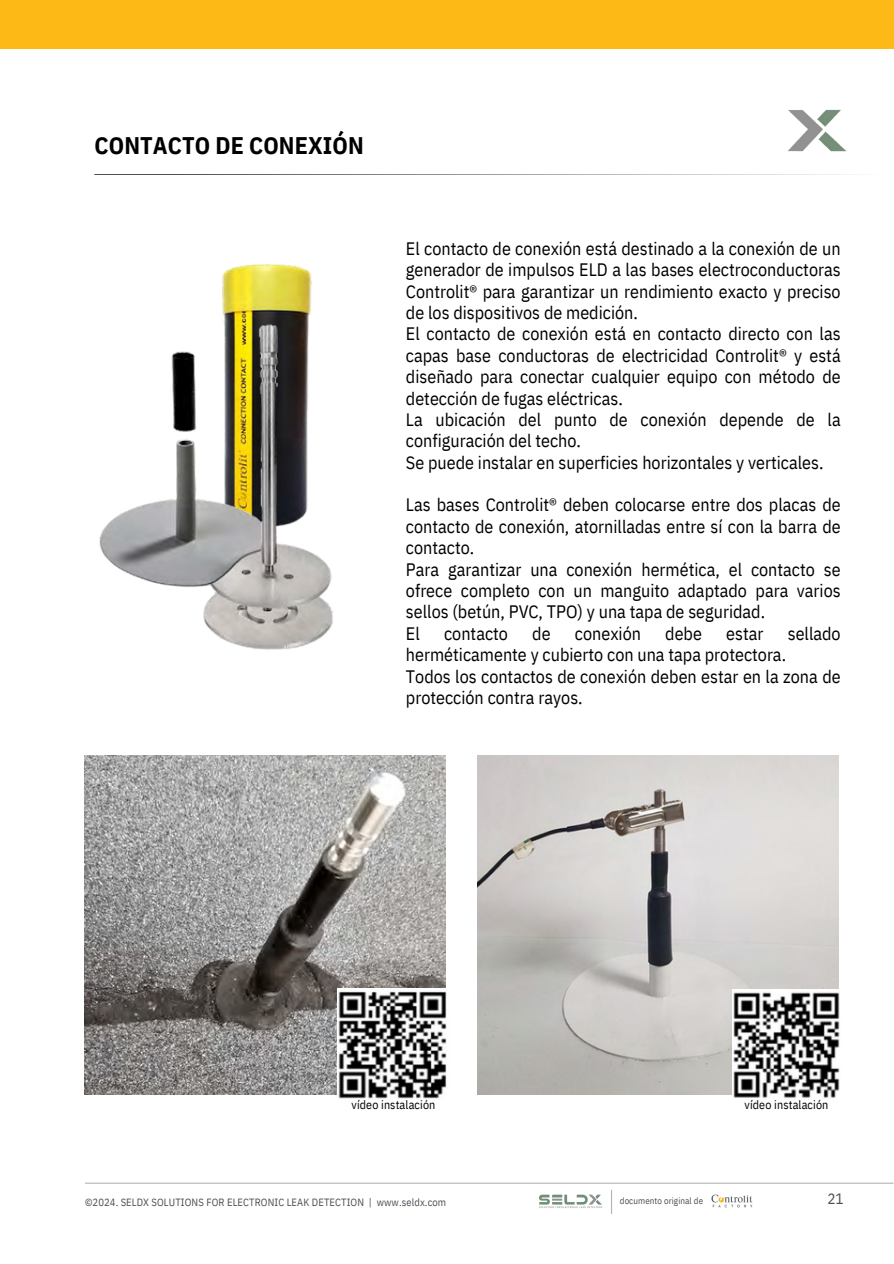
<style>
.page{position:relative;width:894px;height:1264px;background:#fff}
.page>*{position:absolute;margin:0;border:0;box-sizing:border-box;transform-origin:0 0}
.t1{font:700 24px "IBM Plex Sans Cond";letter-spacing:.005em;color:#000}
.t2{font:18px/21.3px "IBM Plex Sans Cond";color:#000}
.t3{font:15px "IBM Plex Sans Cond";color:#4a4f54}
.t4{font:12px "IBM Plex Sans Cond";letter-spacing:.01em;color:#000}
.t5{font:10.5px "IBM Plex Sans Cond";letter-spacing:.01em;color:#4a4f54}
.t6{font:9px "IBM Plex Sans Cond";letter-spacing:.01em;color:#4a4f54}
</style>
<div class="page">
<div style="left:0;top:0;width:893px;height:49px;background:#fdb916"></div>
<svg style="left:94px;top:174px;width:754px;height:1px"></svg>
<img style="left:222px;top:264px;width:91px;height:51px">
<img style="left:99px;top:315px;width:234px;height:335px">
<img style="left:84px;top:755px;width:361px;height:339px">
<img style="left:477px;top:755px;width:361px;height:339px">
<img style="left:788px;top:109px;width:58px;height:43px">
<img style="left:711px;top:1194px;width:41px;height:13px">
<hr style="left:85px;top:1182px;width:808px;height:1px;background:#b2b2b1">
<hr style="left:610px;top:1189px;width:2px;height:24px;background:#b2b2b1">
<img style="left:539px;top:1194px;width:63px;height:14px">
<img style="left:337px;top:988px;width:110px;height:111px">
<img style="left:732px;top:989px;width:108px;height:109px">
<p class="t1" style="left:95px;top:129px;width:270px">CONTACTO DE CONEXIÓN</p>
<h4 class="t2" style="left:406px;top:237px;width:436px">El contacto de conexión está destinado a la conexión de un generador de impulsos ELD a las bases electroconductoras Controlit® para garantizar un rendimiento exacto y preciso de los dispositivos de medición.<br>El contacto de conexión está en contacto directo con las capas base conductoras de electricidad Controlit® y está diseñado para conectar cualquier equipo con método de detección de fugas eléctricas.<br>La ubicación del punto de conexión depende de la configuración del techo.<br>Se puede instalar en superficies horizontales y verticales.</h4>
<p class="t2" style="left:406px;top:494px;width:436px">Las bases Controlit® deben colocarse entre dos placas de contacto de conexión, atornilladas entre sí con la barra de contacto.<br>Para garantizar una conexión hermética, el contacto se ofrece completo con un manguito adaptado para varios sellos (betún, PVC, TPO) y una tapa de seguridad.<br>El</p>
<p class="t2" style="left:444px;top:622px;width:65px">contacto</p>
<p class="t2" style="left:532px;top:622px;width:20px">de</p>
<p class="t2" style="left:574px;top:622px;width:68px">conexión</p>
<p class="t2" style="left:665px;top:622px;width:38px">debe</p>
<p class="t2" style="left:726px;top:622px;width:39px">estar</p>
<p class="t2" style="left:787px;top:622px;width:54px">sellado</p>
<p class="t2" style="left:406px;top:643px;width:436px">herméticamente y cubierto con una tapa protectora.<br>Todos los contactos de conexión deben estar en la zona de protección contra rayos.</p>
<p class="t4" style="left:351px;top:1097px;width:85px">vídeo instalación</p>
<p class="t4" style="left:744px;top:1097px;width:85px">vídeo instalación</p>
<h3 class="t5" style="left:85px;top:1194px;width:362px">©2024. SELDX SOLUTIONS FOR ELECTRONIC LEAK DETECTION | www.seldx.com</h3>
<p class="t6" style="left:619px;top:1194px;width:85px">documento original de</p>
<h2 class="t3" style="left:827px;top:1188px;width:18px">21</h2>
</div>
